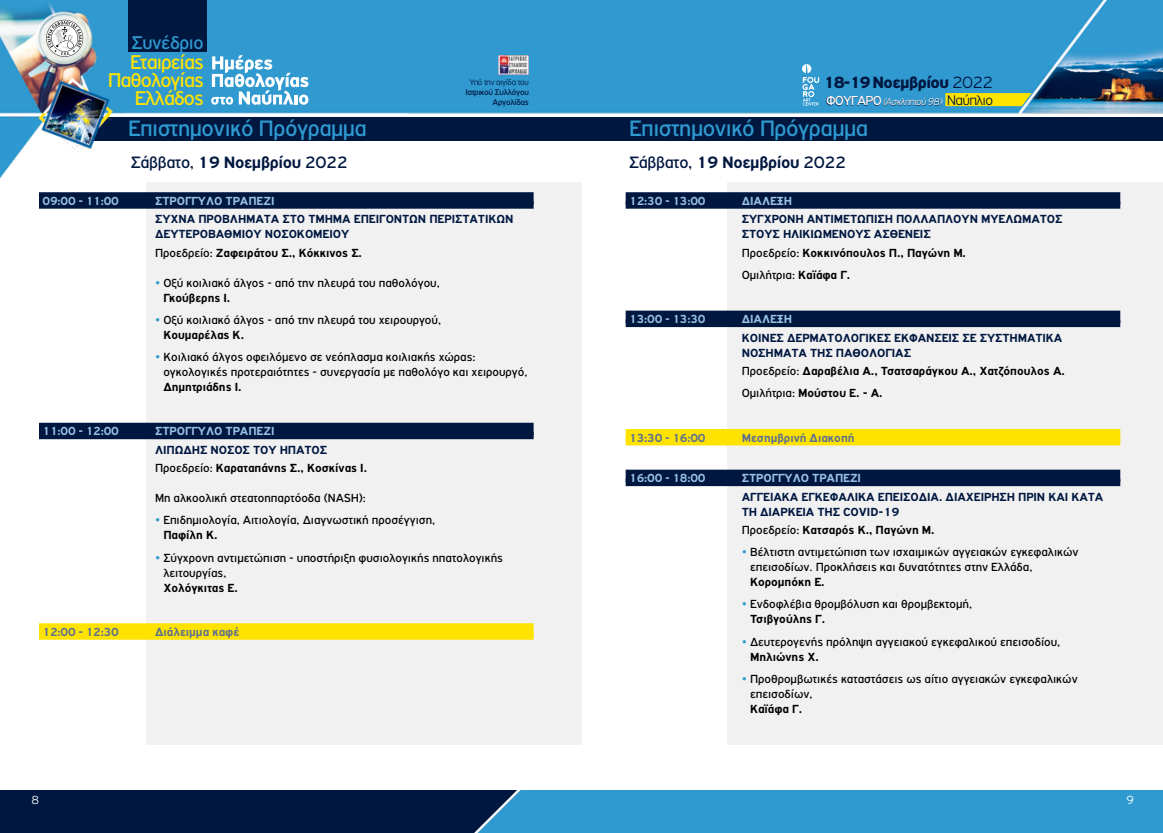
<style>
.page{position:relative;width:1163px;height:833px;background:#fff}
.page>*{position:absolute;margin:0;border:0;box-sizing:border-box;transform-origin:0 0}
.t1{font:23.75px "PF Highway Gothic";letter-spacing:-.02em;color:#2e9ad0}
.t2{font:21.25px/18.4px "PF Highway Gothic";letter-spacing:-.045em;color:#ffe300;text-align:right}
.t3{font:19.62px "PF Highway Gothic";letter-spacing:-.02em;color:#2e9ad0}
.t4{font:17.5px "PF Highway Gothic";letter-spacing:-.02em;color:#001740}
.t5{font:900 17.25px "PF Highway Gothic";letter-spacing:-.03em;color:#001740}
.t6{font:300 14.88px "PF Highway Gothic";letter-spacing:-.04em;color:#001740}
.t7{font:12.5px/15px "PF Highway Gothic";color:#000}
.t8{font:700 12.5px/22.1px "PF Highway Gothic";color:#000}
.t9{font:700 12.5px/15px "PF Highway Gothic";color:#001740}
.t10{font:700 12.5px "PF Highway Gothic";color:#9ac2e4}
.t11{font:700 12.5px "PF Highway Gothic";color:#9ac2e4;scale:.95 1}
.t12{font:700 12.5px "PF Highway Gothic";color:#5d6f91}
.t13{font:700 12.5px "PF Highway Gothic";color:#5d6f91;scale:.95 1}
.t14{font:300 12.5px "PF Highway Gothic";color:#fff}
.t15{font:italic 300 10.38px "PF Highway Gothic";letter-spacing:-.05em;color:#fff}
.t16{font:8.75px/9.6px "PF Highway Gothic";letter-spacing:-.03em;color:#001740;text-align:right}
.t17{font:300 8.75px "PF Highway Gothic";letter-spacing:-.03em;color:#001740}
.s1{font-weight:300}
.s2{font-weight:400;font-style:normal;font-size:13.88px}
.s3{font-weight:700}
.s4{font-weight:400}
.s5{color:#2e9ad0}
.s6{color:#001740}
</style>
<div class="page">
<img style="left:0;top:0;width:1162px;height:745px">
<svg style="left:826px;top:96px;width:116px;height:10px"></svg>
<img style="left:498px;top:55px;width:30px;height:20px">
<svg style="left:945px;top:93px;width:86px;height:13px"></svg>
<svg style="left:100px;top:113px;width:10px;height:13px"></svg>
<div style="left:128px;top:0;width:78px;height:52px;background:#001740"></div>
<svg style="left:211px;top:55px;width:97px;height:50px"></svg>
<svg style="left:801px;top:64px;width:18px;height:42px"></svg>
<svg style="left:46px;top:20px;width:37px;height:37px"></svg>
<div style="left:146px;top:182px;width:435px;height:562px;background:#f1f1f2"></div>
<div style="left:39px;top:192px;width:494px;height:13px;background:#001740"></div>
<div style="left:39px;top:201px;width:494px;height:8px;background:#001740"></div>
<div style="left:39px;top:423px;width:494px;height:12px;background:#001740"></div>
<div style="left:39px;top:432px;width:494px;height:7px;background:#001740"></div>
<div style="left:39px;top:623px;width:494px;height:13px;background:#ffe300"></div>
<div style="left:39px;top:632px;width:494px;height:7px;background:#ffe300"></div>
<div style="left:727px;top:182px;width:435px;height:562px;background:#f1f1f2"></div>
<div style="left:625px;top:192px;width:495px;height:13px;background:#001740"></div>
<div style="left:625px;top:201px;width:495px;height:8px;background:#001740"></div>
<div style="left:625px;top:311px;width:495px;height:12px;background:#001740"></div>
<div style="left:625px;top:319px;width:495px;height:8px;background:#001740"></div>
<div style="left:625px;top:429px;width:495px;height:12px;background:#ffe300"></div>
<div style="left:625px;top:438px;width:495px;height:7px;background:#ffe300"></div>
<div style="left:625px;top:469px;width:495px;height:13px;background:#001740"></div>
<div style="left:625px;top:478px;width:495px;height:8px;background:#001740"></div>
<svg style="left:0;top:790px;width:1162px;height:43px;background:#1b6292"></svg>
<h3 class="t3" style="left:131px;top:32px;width:74px">Συνέδριο</h3>
<h2 class="t2" style="left:108px;top:52px;width:98px">Εταιρείας<br>Παθολογίας<br>Ελλάδος</h2>
<h3 class="t5" style="left:823px;top:72px;width:171px">18-19 Νοεμβρίου <span class="s1">2022</span></h3>
<p class="t15" style="left:825px;top:96px;width:118px"><span class="s2">ΦΟΥΓΑΡΟ</span> (Ασκληπιού 98)</p>
<p class="t17" style="left:469px;top:78px;width:61px">Υπό την αιγίδα του</p>
<p class="t16" style="left:465px;top:87px;width:65px">Ιατρικού Συλλόγου<br>Αργολίδας</p>
<p class="t6" style="left:946px;top:92px;width:47px">Ναύπλιο</p>
<h1 class="t1" style="left:128px;top:115px;width:240px">Επιστημονικό Πρόγραμμα</h1>
<h3 class="t4" style="left:131px;top:153px;width:218px">Σάββατο, <span class="s3">19 Νοεμβρίου</span> 2022</h3>
<p class="t11" style="left:43px;top:194px;width:82px">09:00 - 11:00</p>
<p class="t10" style="left:155px;top:194px;width:121px">ΣΤΡΟΓΓΥΛΟ ΤΡΑΠΕΖΙ</p>
<p class="t9" style="left:155px;top:212px;width:359px">ΣΥΧΝΑ ΠΡΟΒΛΗΜΑΤΑ ΣΤΟ ΤΜΗΜΑ ΕΠΕΙΓΟΝΤΩΝ ΠΕΡΙΣΤΑΤΙΚΩΝ<br>ΔΕΥΤΕΡΟΒΑΘΜΙΟΥ ΝΟΣΟΚΟΜΕΙΟΥ</p>
<p class="t8" style="left:155px;top:242px;width:208px"><span class="s4">Προεδρείο:</span> Ζαφειράτου Σ., Κόκκινος Σ.</p>
<p class="t7" style="left:163px;top:275px;width:278px;text-indent:-8px"><span class="s5">•</span> Οξύ κοιλιακό άλγος - από την πλευρά του παθολόγου,<br><span class="s3">Γκούβερης Ι.</span></p>
<p class="t7" style="left:163px;top:312px;width:279px;text-indent:-8px"><span class="s5">•</span> Οξύ κοιλιακό άλγος - από την πλευρά του χειρουργού,<br><span class="s3">Κουμαρέλας Κ.</span></p>
<p class="t7" style="left:163px;top:349px;width:365px;text-indent:-8px"><span class="s5">•</span> Κοιλιακό άλγος οφειλόμενο σε νεόπλασμα κοιλιακής χώρας: ογκολογικές προτεραιότητες - συνεργασία με παθολόγο και χειρουργό,</p>
<p class="t8" style="left:163px;top:376px;width:80px">Δημητριάδης Ι.</p>
<p class="t11" style="left:43px;top:424px;width:82px">11:00 - 12:00</p>
<p class="t10" style="left:155px;top:424px;width:121px">ΣΤΡΟΓΓΥΛΟ ΤΡΑΠΕΖΙ</p>
<p class="t8" style="left:155px;top:440px;width:213px;line-height:18.5px"><span class="s6">ΛΙΠΩΔΗΣ ΝΟΣΟΣ ΤΟΥ ΗΠΑΤΟΣ<br></span><span class="s4">Προεδρείο:</span> Καραταπάνης Σ., Κοσκίνας I.</p>
<p class="t7" style="left:155px;top:491px;width:212px">Μη αλκοολική στεατοηπαρτόοδα (NASH):</p>
<p class="t7" style="left:163px;top:513px;width:273px;text-indent:-8px"><span class="s5">•</span> Επιδημιολογία, Αιτιολογία, Διαγνωστική προσέγγιση,<br><span class="s3">Παφίλη Κ.</span></p>
<p class="t7" style="left:163px;top:550px;width:341px;text-indent:-8px"><span class="s5">•</span> Σύγχρονη αντιμετώπιση - υποστήριξη φυσιολογικής ηπατολογικής λειτουργίας,</p>
<p class="t8" style="left:163px;top:576px;width:76px">Χολόγκιτας Ε.</p>
<p class="t13" style="left:43px;top:625px;width:82px">12:00 - 12:30</p>
<p class="t12" style="left:155px;top:625px;width:85px">Διάλειμμα καφέ</p>
<h1 class="t1" style="left:629px;top:115px;width:240px">Επιστημονικό Πρόγραμμα</h1>
<h3 class="t4" style="left:629px;top:153px;width:218px">Σάββατο, <span class="s3">19 Νοεμβρίου</span> 2022</h3>
<p class="t11" style="left:629px;top:194px;width:82px">12:30 - 13:00</p>
<p class="t10" style="left:741px;top:194px;width:52px">ΔΙΑΛΕΞΗ</p>
<p class="t9" style="left:741px;top:212px;width:322px">ΣΎΓΧΡΟΝΗ ΑΝΤΙΜΕΤΏΠΙΣΗ ΠΟΛΛΑΠΛΟΎΝ ΜΥΕΛΏΜΑΤΟΣ<br>ΣΤΟΥΣ ΗΛΙΚΙΩΜΈΝΟΥΣ ΑΣΘΕΝΕΊΣ</p>
<p class="t8" style="left:741px;top:242px;width:226px"><span class="s4">Προεδρείο:</span> Κοκκινόπουλος Π., Παγώνη Μ.<br><span class="s4">Ομιλήτρια:</span> Καϊάφα Γ.</p>
<p class="t11" style="left:629px;top:312px;width:82px">13:00 - 13:30</p>
<p class="t10" style="left:741px;top:312px;width:52px">ΔΙΑΛΕΞΗ</p>
<p class="t9" style="left:741px;top:330px;width:322px">ΚΟΙΝΕΣ ΔΕΡΜΑΤΟΛΟΓΙΚΕΣ ΕΚΦΑΝΣΕΙΣ ΣΕ ΣΥΣΤΗΜΑΤΙΚΑ<br>ΝΟΣΗΜΑΤΑ ΤΗΣ ΠΑΘΟΛΟΓΙΑΣ</p>
<p class="t8" style="left:741px;top:360px;width:324px"><span class="s4">Προεδρείο:</span> Δαραβέλια Α., Τσατσαράγκου Α., Χατζόπουλος Α.<br><span class="s4">Ομιλήτρια:</span> Μούστου Ε. - Α.</p>
<p class="t13" style="left:629px;top:430px;width:82px">13:30 - 16:00</p>
<p class="t12" style="left:741px;top:430px;width:114px">Μεσημβρινή Διακοπή</p>
<p class="t11" style="left:629px;top:471px;width:82px">16:00 - 18:00</p>
<p class="t10" style="left:741px;top:471px;width:121px">ΣΤΡΟΓΓΥΛΟ ΤΡΑΠΕΖΙ</p>
<p class="t9" style="left:741px;top:489px;width:363px">ΑΓΓΕΙΑΚΑ ΕΓΚΕΦΑΛΙΚΑ ΕΠΕΙΣΟΔΙΑ. ΔΙΑΧΕΙΡΗΣΗ ΠΡΙΝ ΚΑΙ ΚΑΤΑ<br>ΤΗ ΔΙΑΡΚΕΙΑ ΤΗΣ COVID-19</p>
<p class="t8" style="left:741px;top:519px;width:194px"><span class="s4">Προεδρείο:</span> Κατσαρός Κ., Παγώνη M.</p>
<p class="t7" style="left:750px;top:545px;width:330px;text-indent:-8px"><span class="s5">•</span> Βέλτιστη αντιμετώπιση των ισχαιμικών αγγειακών εγκεφαλικών επεισοδίων. Προκλήσεις και δυνατότητες στην Ελλάδα,</p>
<p class="t8" style="left:750px;top:571px;width:76px">Κορομπόκη Ε.</p>
<p class="t7" style="left:750px;top:597px;width:223px;text-indent:-8px"><span class="s5">•</span> Ενδοφλέβια θρομβόλυση και θρομβεκτομή,<br><span class="s3">Τσιβγούλης Γ.</span></p>
<p class="t7" style="left:750px;top:634px;width:311px;text-indent:-8px"><span class="s5">•</span> Δευτερογενής πρόληψη αγγειακού εγκεφαλικού επεισοδίου,<br><span class="s3">Μηλιώνης Χ.</span></p>
<p class="t7" style="left:750px;top:671px;width:329px;text-indent:-8px"><span class="s5">•</span> Προθρομβωτικές καταστάσεις ως αίτιο αγγειακών εγκεφαλικών επεισοδίων,</p>
<p class="t8" style="left:750px;top:697px;width:54px">Καϊάφα Γ.</p>
<p class="t14" style="left:31px;top:793px;width:9px">8</p>
<p class="t14" style="left:1126px;top:793px;width:9px">9</p>
</div>
